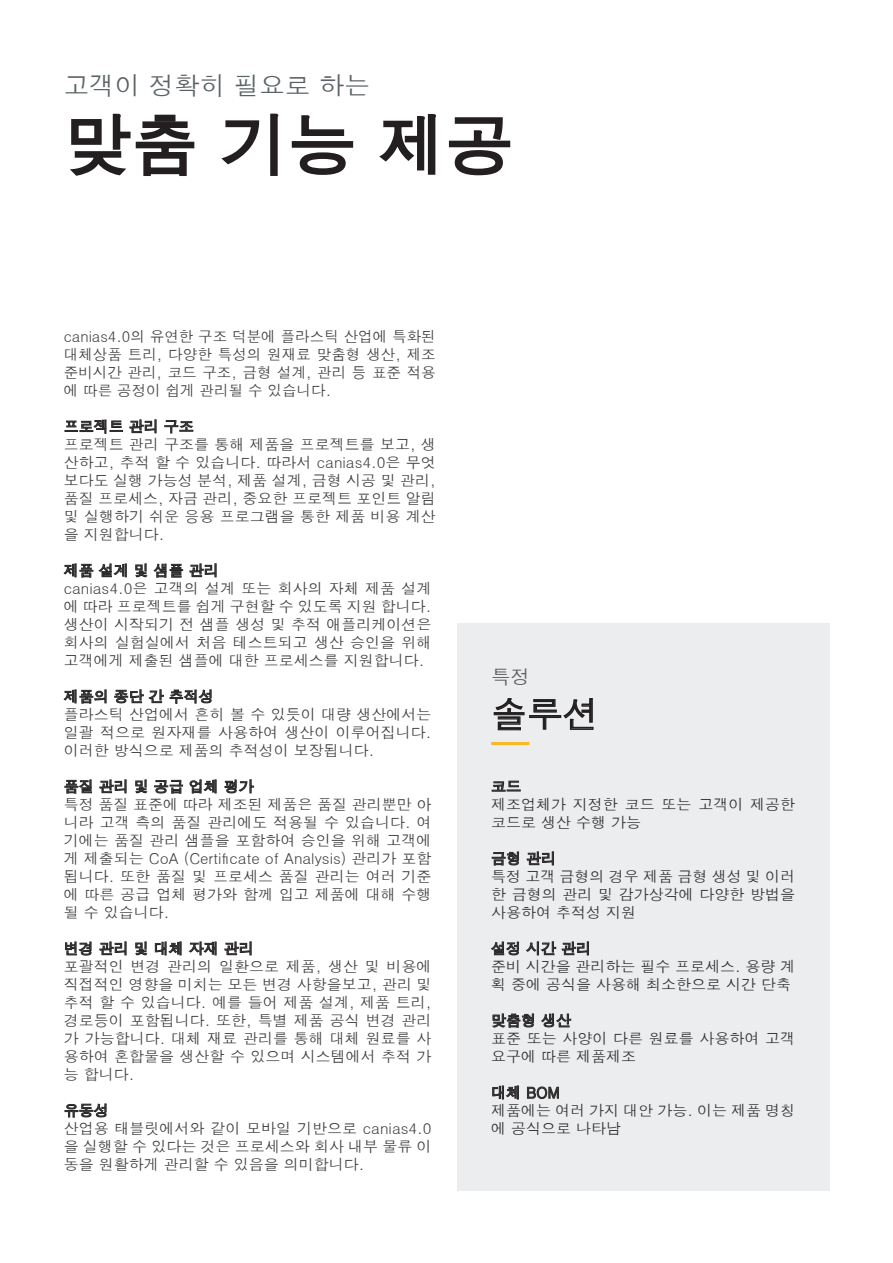
<style>
.page{position:relative;width:893px;height:1263px;background:#fff}
.page>*{position:absolute;margin:0;border:0;box-sizing:border-box;transform-origin:0 0}
.t1{font:67.5px "Dotum";color:#231f20}
.t2{font:36px "Dotum";color:#231f20}
.t3{font:25.5px "Dotum";color:#5a6265}
.t4{font:19.5px "Dotum";color:#57585a}
.t5{font:15px/18px "Dotum";color:#3e3e3f}
.t6{font:15px/18px "Dotum";color:#312f30}
</style>
<div class="page">
<svg style="left:70px;top:113px;width:125px;height:63px"></svg>
<svg style="left:221px;top:113px;width:58px;height:63px"></svg>
<svg style="left:291px;top:115px;width:63px;height:60px"></svg>
<svg style="left:379px;top:114px;width:57px;height:61px"></svg>
<svg style="left:448px;top:117px;width:63px;height:59px"></svg>
<div style="left:457px;top:623px;width:372px;height:568px;background:#ebedee"></div>
<svg style="left:493px;top:698px;width:101px;height:33px"></svg>
<hr style="left:491px;top:742px;width:38px;height:3px;background:#fcb729">
<svg style="left:491px;top:780px;width:30px;height:12px"></svg>
<svg style="left:491px;top:851px;width:29px;height:15px"></svg>
<svg style="left:526px;top:851px;width:28px;height:15px"></svg>
<svg style="left:490px;top:941px;width:99px;height:15px"></svg>
<svg style="left:492px;top:1013px;width:80px;height:15px"></svg>
<svg style="left:492px;top:1085px;width:28px;height:15px"></svg>
<svg style="left:527px;top:1086px;width:32px;height:13px"></svg>
<svg style="left:64px;top:419px;width:93px;height:15px"></svg>
<svg style="left:164px;top:420px;width:30px;height:14px"></svg>
<svg style="left:63px;top:563px;width:64px;height:15px"></svg>
<svg style="left:135px;top:563px;width:82px;height:15px"></svg>
<svg style="left:63px;top:689px;width:149px;height:15px"></svg>
<svg style="left:64px;top:779px;width:63px;height:15px"></svg>
<svg style="left:135px;top:779px;width:120px;height:15px"></svg>
<svg style="left:65px;top:941px;width:27px;height:15px"></svg>
<svg style="left:99px;top:941px;width:28px;height:15px"></svg>
<svg style="left:135px;top:941px;width:117px;height:15px"></svg>
<svg style="left:64px;top:1103px;width:43px;height:15px"></svg>
<h3 class="t3" style="left:64px;top:73px;width:308px">고객이 정확히 필요로 하는</h3>
<h1 class="t1" style="left:64px;top:112px;width:452px">맞춤 기능 제공</h1>
<p class="t5" style="left:64px;top:328px;width:374px;text-align:justify">canias4.0의 유연한 구조 덕분에 플라스틱 산업에 특화된 대체상품 트리, 다양한 특성의 원재료 맞춤형 생산, 제조 준비시간 관리, 코드 구조, 금형 설계, 관리 등 표준 적용 에 따른 공정이 쉽게 관리될 수 있습니다.</p>
<p class="t5" style="left:64px;top:418px;width:374px">프로젝트 관리 구조<br>프로젝트 관리 구조를 통해 제품을 프로젝트를 보고, 생 산하고, 추적 할 수 있습니다. 따라서 canias4.0은 무엇 보다도 실행 가능성 분석, 제품 설계, 금형 시공 및 관리, 품질 프로세스, 자금 관리, 중요한 프로젝트 포인트 알림 및 실행하기 쉬운 응용 프로그램을 통한 제품 비용 계산 을 지원합니다.</p>
<p class="t5" style="left:64px;top:562px;width:369px">제품 설계 및 샘플 관리<br>canias4.0은 고객의 설계 또는 회사의 자체 제품 설계 에 따라 프로젝트를 쉽게 구현할 수 있도록 지원 합니다. 생산이 시작되기 전 샘플 생성 및 추적 애플리케이션은 회사의 실험실에서 처음 테스트되고 생산 승인을 위해 고객에게 제출된 샘플에 대한 프로세스를 지원합니다.</p>
<p class="t5" style="left:64px;top:688px;width:369px">제품의 종단 간 추적성<br>플라스틱 산업에서 흔히 볼 수 있듯이 대량 생산에서는 일괄 적으로 원자재를 사용하여 생산이 이루어집니다. 이러한 방식으로 제품의 추적성이 보장됩니다.</p>
<p class="t5" style="left:64px;top:778px;width:369px">품질 관리 및 공급 업체 평가<br>특정 품질 표준에 따라 제조된 제품은 품질 관리뿐만 아 니라 고객 측의 품질 관리에도 적용될 수 있습니다. 여 기에는 품질 관리 샘플을 포함하여 승인을 위해 고객에 게 제출되는 CoA (Certificate of Analysis) 관리가 포함 됩니다. 또한 품질 및 프로세스 품질 관리는 여러 기준 에 따른 공급 업체 평가와 함께 입고 제품에 대해 수행 될 수 있습니다.</p>
<p class="t5" style="left:64px;top:940px;width:369px">변경 관리 및 대체 자재 관리<br>포괄적인 변경 관리의 일환으로 제품, 생산 및 비용에 직접적인 영향을 미치는 모든 변경 사항을보고, 관리 및 추적 할 수 있습니다. 예를 들어 제품 설계, 제품 트리, 경로등이 포함됩니다. 또한, 특별 제품 공식 변경 관리 가 가능합니다. 대체 재료 관리를 통해 대체 원료를 사 용하여 혼합물을 생산할 수 있으며 시스템에서 추적 가 능 합니다.</p>
<p class="t5" style="left:64px;top:1102px;width:369px">유동성<br>산업용 태블릿에서와 같이 모바일 기반으로 canias4.0 을 실행할 수 있다는 것은 프로세스와 회사 내부 물류 이 동을 원활하게 관리할 수 있음을 의미합니다.</p>
<h3 class="t4" style="left:491px;top:667px;width:40px">특정</h3>
<h2 class="t2" style="left:491px;top:696px;width:109px">솔루션</h2>
<p class="t5" style="left:491px;top:778px;width:31px">코드</p>
<p class="t6" style="left:491px;top:796px;width:306px">제조업체가 지정한 코드 또는 고객이 제공한 코드로 생산 수행 가능</p>
<p class="t5" style="left:491px;top:850px;width:67px">금형 관리</p>
<p class="t6" style="left:491px;top:868px;width:306px;text-align:justify">특정 고객 금형의 경우 제품 금형 생성 및 이러 한 금형의 관리 및 감가상각에 다양한 방법을 사용하여 추적성 지원</p>
<p class="t5" style="left:491px;top:940px;width:102px">설정 시간 관리</p>
<p class="t6" style="left:491px;top:958px;width:306px">준비 시간을 관리하는 필수 프로세스. 용량 계 획 중에 공식을 사용해 최소한으로 시간 단축</p>
<p class="t5" style="left:491px;top:1012px;width:82px">맞춤형 생산</p>
<p class="t6" style="left:491px;top:1030px;width:306px">표준 또는 사양이 다른 원료를 사용하여 고객 요구에 따른 제품제조</p>
<p class="t5" style="left:491px;top:1084px;width:70px">대체 BOM</p>
<p class="t6" style="left:491px;top:1102px;width:306px">제품에는 여러 가지 대안 가능. 이는 제품 명칭 에 공식으로 나타남</p>
</div>
